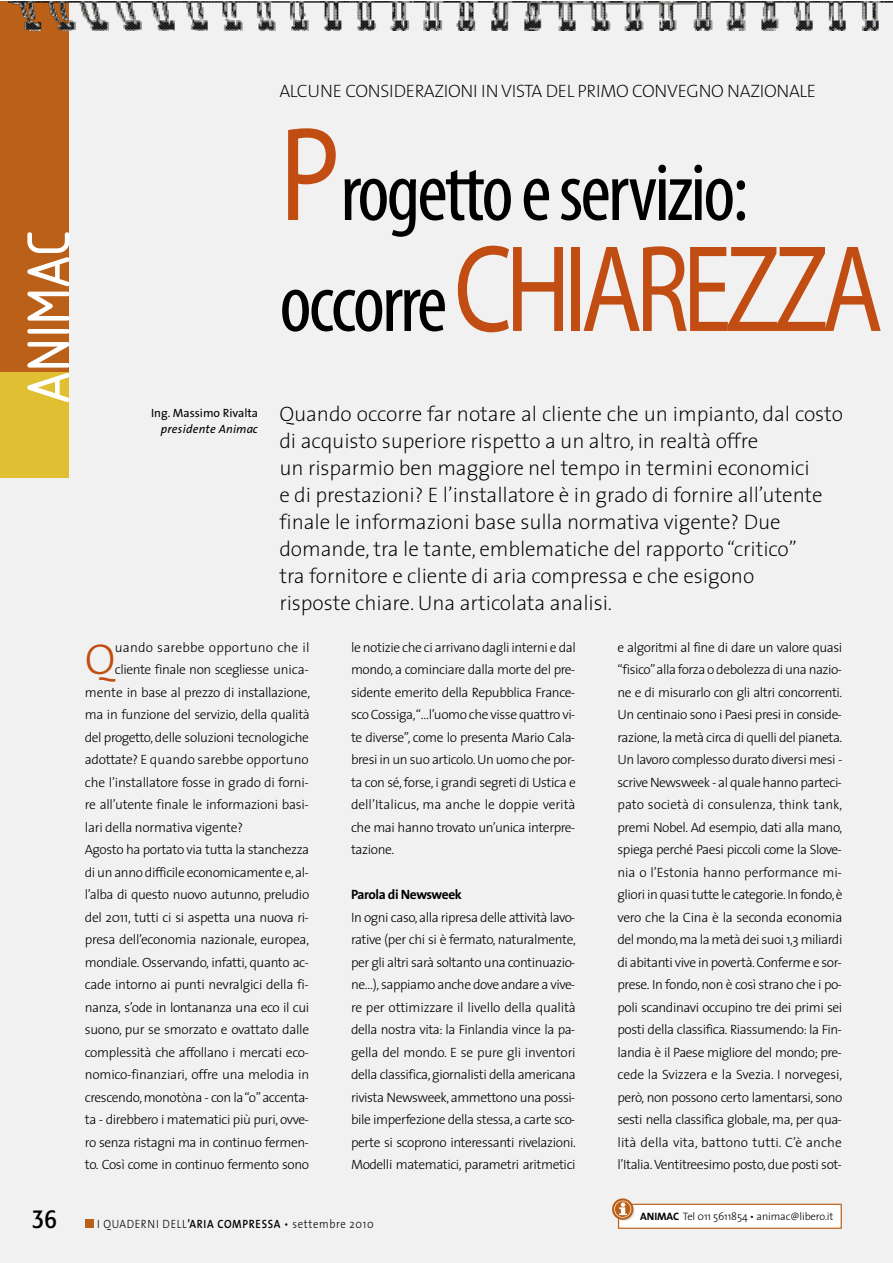
<style>
.page{position:relative;width:893px;height:1263px;background:#fff}
.page>*{position:absolute;margin:0;border:0;box-sizing:border-box;transform-origin:0 0}
.t1{font:124.5px "Myriad Pro";letter-spacing:-.065em;color:#c14d13;scale:.8 1}
.t2{font:condensed 84px "Myriad Pro";letter-spacing:-.035em;color:#000}
.t3{font:63px "Isonorm MN";color:#fff}
.t4{font:300 43.5px "The Sans";color:#c14d13}
.t5{font:condensed 27px "Formata";color:#000}
.t6{font:200 21px/27px "The Sans";letter-spacing:-.005em;color:#000}
.t7{font:200 18px "The Sans";letter-spacing:-.02em;color:#000}
.t8{font:300 13.5px/22.5px "The Sans";letter-spacing:-.03em;color:#000;text-align:justify}
.t9{font:300 13.5px "The Sans";color:#000}
.t10{font:300 13.5px "The Sans";letter-spacing:.015em;color:#000}
.t11{font:700 13.5px "The Sans";letter-spacing:-.03em;color:#000}
.t12{font:300 12px "The Sans";letter-spacing:.06em;color:#000;scale:.9 1}
.t13{font:12px "The Sans";color:#000}
.t14{font:italic 12px "The Sans";letter-spacing:.01em;color:#000}
.t15{font:300 10.8px "The Sans";letter-spacing:-.01em;color:#000}
.s1{font-stretch:normal;font-size:135px;color:#c14d13}
.s2{font-stretch:condensed;font-size:84px;color:#000}
.s3{font-weight:600}
.s4{font-weight:700}
</style>
<div class="page">
<div style="left:0;top:1px;width:893px;height:1262px;background:#f1f1f1"></div>
<div style="left:0;top:372px;width:68px;height:106px;background:#e1bf32"></div>
<div style="left:0;top:1px;width:68px;height:371px;background:#bb6018"></div>
<div style="left:85px;top:1219px;width:8px;height:9px;background:#bb6018"></div>
<img style="left:9px;top:1px;width:884px;height:30px">
<div style="left:619px;top:1205px;width:221px;height:23px;background:#fff"></div>
<div style="left:618px;top:1204px;width:224px;height:25px;border:1px solid #bb6018"></div>
<img style="left:617px;top:1203px;width:18px;height:18px">
<svg style="left:612px;top:1198px;width:21px;height:22px"></svg>
<h3 class="t3" style="left:27px;top:403px;width:174px;rotate:-90deg">ANIMAC</h3>
<h3 class="t7" style="left:279px;top:84px;width:538px">ALCUNE CONSIDERAZIONI IN VISTA DEL PRIMO CONVEGNO NAZIONALE</h3>
<h2 class="t2" style="left:279px;top:157px;width:471px"><span class="s1">P</span>rogetto e servizio:</h2>
<h1 class="t1" style="left:279px;top:238px;width:756px"><span class="s2">occorre</span> CHIAREZZA</h1>
<p class="t13" style="left:151px;top:408px;width:109px">Ing. Massimo Rivalta</p>
<p class="t14" style="left:161px;top:424px;width:99px">presidente Animac</p>
<p class="t6" style="left:279px;top:402px;width:565px">Quando occorre far notare al cliente che un impianto, dal costo di acquisto superiore rispetto a un altro, in realtà offre<br>un risparmio ben maggiore nel tempo in termini economici<br>e di prestazioni? E l’installatore è in grado di fornire all’utente finale le informazioni base sulla normativa vigente? Due domande, tra le tante, emblematiche del rapporto “critico”<br>tra fornitore e cliente di aria compressa e che esigono<br>risposte chiare. Una articolata analisi.</p>
<h3 class="t4" style="left:85px;top:641px;width:32px">Q</h3>
<p class="t10" style="left:115px;top:641px;width:196px">uando sarebbe opportuno che il</p>
<p class="t8" style="left:115px;top:659px;width:195px">cliente finale non scegliesse unica-</p>
<p class="t8" style="left:85px;top:682px;width:227px">mente in base al prezzo di installazione,</p>
<p class="t8" style="left:85px;top:704px;width:227px">ma in funzione del servizio, della qualità</p>
<p class="t8" style="left:85px;top:727px;width:226px">del progetto, delle soluzioni tecnologiche</p>
<p class="t9" style="left:85px;top:754px;width:226px">adottate? E quando sarebbe opportuno</p>
<p class="t8" style="left:85px;top:772px;width:225px">che l’installatore fosse in grado di forni-</p>
<p class="t8" style="left:85px;top:794px;width:225px">re all’utente finale le informazioni basi-</p>
<p class="t8" style="left:85px;top:817px;width:160px">lari della normativa vigente?</p>
<p class="t8" style="left:85px;top:839px;width:226px">Agosto ha portato via tutta la stanchezza</p>
<p class="t8" style="left:85px;top:862px;width:225px">di un anno difficile economicamente e, al-</p>
<p class="t8" style="left:85px;top:884px;width:226px">l’alba di questo nuovo autunno, preludio</p>
<p class="t8" style="left:85px;top:907px;width:225px">del 2011, tutti ci si aspetta una nuova ri-</p>
<p class="t8" style="left:85px;top:929px;width:226px">presa dell’economia nazionale, europea,</p>
<p class="t8" style="left:85px;top:952px;width:225px">mondiale. Osservando, infatti, quanto ac-</p>
<p class="t8" style="left:85px;top:974px;width:225px">cade intorno ai punti nevralgici della fi-</p>
<p class="t8" style="left:85px;top:997px;width:226px">nanza, s’ode in lontananza una eco il cui</p>
<p class="t8" style="left:85px;top:1019px;width:226px">suono, pur se smorzato e ovattato dalle</p>
<p class="t8" style="left:85px;top:1042px;width:225px">complessità che affollano i mercati eco-</p>
<p class="t8" style="left:85px;top:1064px;width:226px">nomico-finanziari, offre una melodia in</p>
<p class="t8" style="left:85px;top:1087px;width:225px">crescendo, monotòna - con la “o” accenta-</p>
<p class="t8" style="left:85px;top:1109px;width:225px">ta - direbbero i matematici più puri, ovve-</p>
<p class="t8" style="left:85px;top:1132px;width:225px">ro senza ristagni ma in continuo fermen-</p>
<p class="t8" style="left:85px;top:1154px;width:226px">to. Così come in continuo fermento sono</p>
<p class="t8" style="left:351px;top:637px;width:226px">le notizie che ci arrivano dagli interni e dal mondo, a cominciare dalla morte del pre&shy;sidente emerito della Repubblica France&shy;sco Cossiga,“…l’uomo che visse quattro vi&shy;te diverse”, come lo presenta Mario Cala&shy;bresi in un suo articolo. Un uomo che por&shy;ta con sé, forse, i grandi segreti di Ustica e dell’Italicus, ma anche le doppie verità che mai hanno trovato un’unica interpre&shy;tazione.</p>
<p class="t11" style="left:351px;top:889px;width:112px">Parola di Newsweek</p>
<p class="t8" style="left:351px;top:907px;width:226px">In ogni caso, alla ripresa delle attività lavo&shy;rative (per chi si è fermato, naturalmente, per gli altri sarà soltanto una continuazio&shy;ne…), sappiamo anche dove andare a vive&shy;re per ottimizzare il livello della qualità della nostra vita: la Finlandia vince la pa&shy;gella del mondo. E se pure gli inventori della classifica, giornalisti della americana rivista Newsweek, ammettono una possi&shy;bile imperfezione della stessa, a carte sco&shy;perte si scoprono interessanti rivelazioni.<br>Modelli matematici, parametri aritmetici</p>
<p class="t8" style="left:617px;top:637px;width:226px">e algoritmi al fine di dare un valore quasi “fisico” alla forza o debolezza di una nazio&shy;ne e di misurarlo con gli altri concorrenti.<br>Un centinaio sono i Paesi presi in conside&shy;razione, la metà circa di quelli del pianeta.<br>Un lavoro complesso durato diversi mesi - scrive Newsweek - al quale hanno parteci&shy;pato società di consulenza, think tank, premi Nobel. Ad esempio, dati alla mano, spiega perché Paesi piccoli come la Slove&shy;nia o l’Estonia hanno performance mi&shy;gliori in quasi tutte le categorie. In fondo, è vero che la Cina è la seconda economia del mondo, ma la metà dei suoi 1,3 miliardi di abitanti vive in povertà. Conferme e sor&shy;prese. In fondo, non è così strano che i po&shy;poli scandinavi occupino tre dei primi sei posti della classifica. Riassumendo: la Fin&shy;landia è il Paese migliore del mondo; pre&shy;cede la Svizzera e la Svezia. I norvegesi, però, non possono certo lamentarsi, sono sesti nella classifica globale, ma, per qua&shy;lità della vita, battono tutti. C’è anche l’Italia. Ventitreesimo posto, due posti sot-</p>
<h3 class="t5" style="left:32px;top:1207px;width:26px">36</h3>
<p class="t12" style="left:97px;top:1219px;width:309px">I QUADERNI DELL<span class="s3">’ARIA COMPRESSA</span> • settembre 2010</p>
<p class="t15" style="left:640px;top:1212px;width:195px"><span class="s4">ANIMAC</span> Tel 011 5611854 • animac@libero.it</p>
</div>
